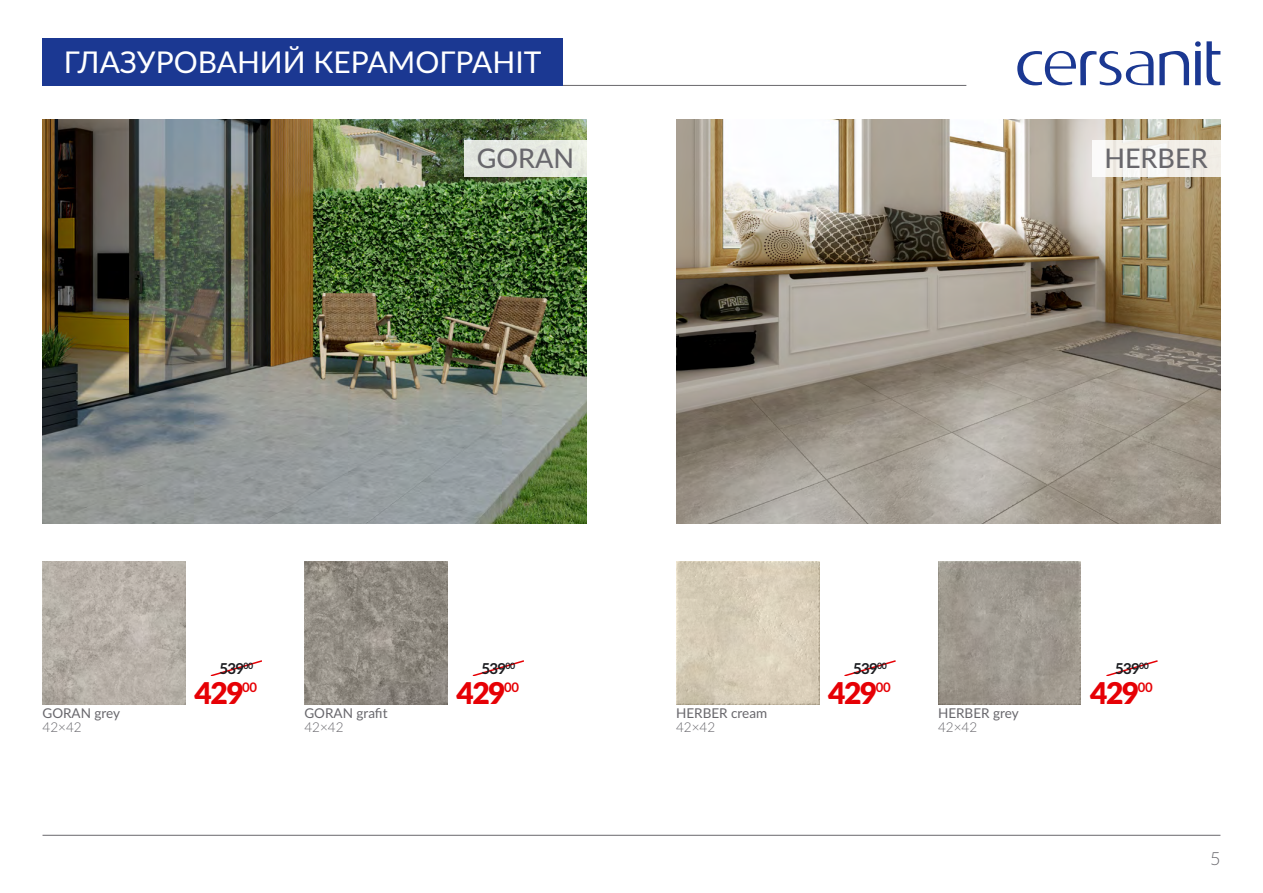
<style>
.page{position:relative;width:1263px;height:893px;background:#fff}
.page>*{position:absolute;margin:0;border:0;box-sizing:border-box;transform-origin:0 0}
.t1{font:30px "Lato";color:#fff}
.t2{font:900 30px "Lato";letter-spacing:-.05em;color:#e60005}
.t3{font:500 27px "Lato";color:#68676c}
.t4{font:300 18px "Lato";color:#68676c}
.t5{font:700 15px "Lato";letter-spacing:-.05em;color:#1b1c20}
.t6{font:13.5px "Lato";color:#68676c}
.t7{font:300 13.5px "Lato";color:#68676c}
.t8{font:700 13.05px "Lato";letter-spacing:-.03em;color:#e60005}
</style>
<div class="page">
<hr style="left:43px;top:85px;width:923px;height:1px;background:#68676c">
<hr style="left:43px;top:835px;width:1177px;height:1px;background:#68676c">
<img style="left:676px;top:119px;width:544px;height:404px">
<img style="left:43px;top:119px;width:544px;height:404px">
<img style="left:43px;top:561px;width:142px;height:143px">
<img style="left:676px;top:561px;width:143px;height:143px">
<img style="left:304px;top:561px;width:143px;height:143px">
<img style="left:938px;top:561px;width:143px;height:143px">
<svg style="left:211px;top:661px;width:51px;height:15px"></svg>
<svg style="left:844px;top:661px;width:51px;height:15px"></svg>
<svg style="left:473px;top:661px;width:51px;height:15px"></svg>
<svg style="left:1106px;top:661px;width:51px;height:15px"></svg>
<div style="left:43px;top:39px;width:520px;height:47px;background:#1b3892"></div>
<svg style="left:1017px;top:41px;width:203px;height:44px"></svg>
<svg style="left:1091px;top:140px;width:129px;height:37px;fill:#f3f0e9"></svg>
<div style="left:464px;top:140px;width:123px;height:37px;background:#e5e8e0"></div>
<h1 class="t1" style="left:64px;top:41px;width:479px">ГЛАЗУРОВАНИЙ КЕРАМОГРАНІТ</h1>
<h2 class="t3" style="left:477px;top:139px;width:99px">GORAN</h2>
<h2 class="t3" style="left:1104px;top:139px;width:105px">HERBER</h2>
<p class="t6" style="left:43px;top:703px;width:79px">GORAN grey</p>
<p class="t7" style="left:43px;top:717px;width:41px">42×42</p>
<p class="t5" style="left:220px;top:657px;width:35px">539<sup>00</sup></p>
<h1 class="t2" style="left:195px;top:671px;width:51px">429</h1>
<p class="t8" style="left:242px;top:678px;width:16px">00</p>
<p class="t6" style="left:304px;top:703px;width:85px">GORAN grafit</p>
<p class="t7" style="left:304px;top:717px;width:41px">42×42</p>
<p class="t5" style="left:481px;top:657px;width:35px">539<sup>00</sup></p>
<h1 class="t2" style="left:456px;top:671px;width:51px">429</h1>
<p class="t8" style="left:504px;top:678px;width:16px">00</p>
<p class="t6" style="left:676px;top:703px;width:93px">HERBER cream</p>
<p class="t7" style="left:676px;top:717px;width:41px">42×42</p>
<p class="t5" style="left:853px;top:657px;width:35px">539<sup>00</sup></p>
<h1 class="t2" style="left:828px;top:671px;width:51px">429</h1>
<p class="t8" style="left:876px;top:678px;width:16px">00</p>
<p class="t6" style="left:938px;top:703px;width:82px">HERBER grey</p>
<p class="t7" style="left:938px;top:717px;width:41px">42×42</p>
<p class="t5" style="left:1115px;top:657px;width:35px">539<sup>00</sup></p>
<h1 class="t2" style="left:1090px;top:671px;width:51px">429</h1>
<p class="t8" style="left:1138px;top:678px;width:16px">00</p>
<h3 class="t4" style="left:1210px;top:846px;width:12px">5</h3>
</div>
